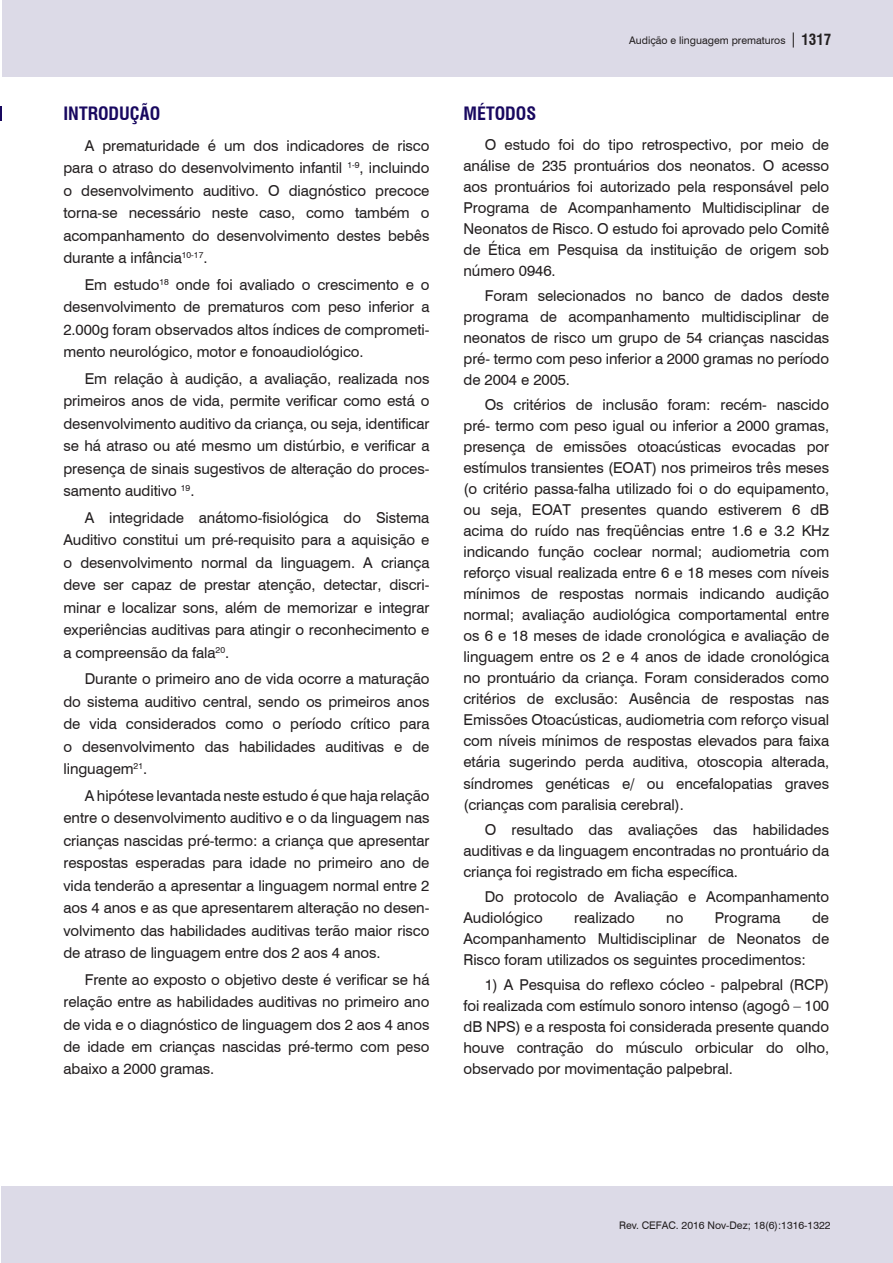
<style>
.page{position:relative;width:893px;height:1263px;background:#fff}
.page>*{position:absolute;margin:0;border:0;box-sizing:border-box;transform-origin:0 0}
.Nivel_1{font:700 condensed 18px "Swiss 721 BT";color:#18085f}
.Corpo_do_texto{font:15px/21px "Swiss 721 BT";letter-spacing:-.005em;color:#231f20;text-align:justify}
.Legenda_b_direito-i{font:10.5px "Swiss 721 BT";color:#231f20}
.Cabeço_título_direi{font:10.5px "Swiss 721 BT";color:#231f20}
.s1{font-size:15px}
.s2{font-weight:700;font-stretch:condensed;font-size:15px}
</style>
<div class="page">
<div style="left:1px;top:1186px;width:892px;height:77px;background:#dcdae7"></div>
<div style="left:2px;top:0;width:891px;height:77px;background:#dcdae7"></div>
<svg style="left:0;top:106px;width:1px;height:15px"></svg>
<p class="Nivel_1" style="left:63px;top:103px;width:98px">INTRODUÇÃO</p>
<p class="Corpo_do_texto" style="left:63px;top:134px;width:368px;line-height:22.5px;text-indent:21px">A prematuridade é um dos indicadores de risco para o atraso do desenvolvimento infantil <sup>1-9</sup>, incluindo o desenvolvimento auditivo. O diagnóstico precoce torna-se necessário neste caso, como também o acompanhamento do desenvolvimento destes bebês durante a infância<sup>10-17</sup>.</p>
<p class="Corpo_do_texto" style="left:63px;top:273px;width:368px;line-height:22.5px;text-indent:21px">Em estudo<sup>18</sup> onde foi avaliado o crescimento e o desenvolvimento de prematuros com peso inferior a 2.000g foram observados altos índices de comprometi&shy;mento neurológico, motor e fonoaudiológico.</p>
<p class="Corpo_do_texto" style="left:63px;top:367px;width:368px;line-height:22.5px;text-indent:21px">Em relação à audição, a avaliação, realizada nos primeiros anos de vida, permite verificar como está o desenvolvimento auditivo da criança, ou seja, identificar se há atraso ou até mesmo um distúrbio, e verificar a presença de sinais sugestivos de alteração do proces&shy;samento auditivo <sup>19</sup>.</p>
<p class="Corpo_do_texto" style="left:63px;top:506px;width:368px;line-height:22.5px;text-indent:21px">A integridade anátomo-fisiológica do Sistema Auditivo constitui um pré-requisito para a aquisição e o desenvolvimento normal da linguagem. A criança deve ser capaz de prestar atenção, detectar, discri&shy;minar e localizar sons, além de memorizar e integrar experiências auditivas para atingir o reconhecimento e a compreensão da fala<sup>20</sup>.</p>
<p class="Corpo_do_texto" style="left:63px;top:667px;width:368px;line-height:22.5px;text-indent:21px">Durante o primeiro ano de vida ocorre a maturação do sistema auditivo central, sendo os primeiros anos de vida considerados como o período crítico para o desenvolvimento das habilidades auditivas e de linguagem<sup>21</sup>.</p>
<p class="Corpo_do_texto" style="left:63px;top:784px;width:368px;line-height:22.5px;text-indent:21px">A hipótese levantada neste estudo é que haja relação entre o desenvolvimento auditivo e o da linguagem nas crianças nascidas pré-termo: a criança que apresentar respostas esperadas para idade no primeiro ano de vida tenderão a apresentar a linguagem normal entre 2 aos 4 anos e as que apresentarem alteração no desen&shy;volvimento das habilidades auditivas terão maior risco de atraso de linguagem entre dos 2 aos 4 anos.</p>
<p class="Corpo_do_texto" style="left:63px;top:967px;width:368px;line-height:22.5px;text-indent:21px">Frente ao exposto o objetivo deste é verificar se há relação entre as habilidades auditivas no primeiro ano de vida e o diagnóstico de linguagem dos 2 aos 4 anos de idade em crianças nascidas pré-termo com peso abaixo a 2000 gramas.</p>
<p class="Cabeço_título_direi" style="left:629px;top:33px;width:204px">Audição e linguagem prematuros <span class="s1">|</span> <span class="s2">1317</span></p>
<p class="Nivel_1" style="left:463px;top:103px;width:74px">MÉTODOS</p>
<p class="Corpo_do_texto" style="left:463px;top:133px;width:367px;text-indent:21px">O estudo foi do tipo retrospectivo, por meio de análise de 235 prontuários dos neonatos. O acesso aos prontuários foi autorizado pela responsável pelo Programa de Acompanhamento Multidisciplinar de Neonatos de Risco. O estudo foi aprovado pelo Comitê de Ética em Pesquisa da instituição de origem sob número 0946.</p>
<p class="Corpo_do_texto" style="left:463px;top:284px;width:367px;text-indent:21px">Foram selecionados no banco de dados deste programa de acompanhamento multidisciplinar de neonatos de risco um grupo de 54 crianças nascidas pré- termo com peso inferior a 2000 gramas no período de 2004 e 2005.</p>
<p class="Corpo_do_texto" style="left:463px;top:394px;width:367px;text-indent:21px">Os critérios de inclusão foram: recém- nascido pré- termo com peso igual ou inferior a 2000 gramas, presença de emissões otoacústicas evocadas por estímulos transientes (EOAT) nos primeiros três meses (o critério passa-falha utilizado foi o do equipamento, ou seja, EOAT presentes quando estiverem 6 dB acima do ruído nas freqüências entre 1.6 e 3.2 KHz indicando função coclear normal; audiometria com reforço visual realizada entre 6 e 18 meses com níveis mínimos de respostas normais indicando audição normal; avaliação audiológica comportamental entre os 6 e 18 meses de idade cronológica e avaliação de linguagem entre os 2 e 4 anos de idade cronológica no prontuário da criança. Foram considerados como critérios de exclusão: Ausência de respostas nas Emissões Otoacústicas, audiometria com reforço visual com níveis mínimos de respostas elevados para faixa etária sugerindo perda auditiva, otoscopia alterada, síndromes genéticas e/ ou encefalopatias graves (crianças com paralisia cerebral).</p>
<p class="Corpo_do_texto" style="left:463px;top:818px;width:367px;text-indent:21px">O resultado das avaliações das habilidades auditivas e da linguagem encontradas no prontuário da criança foi registrado em ficha específica.</p>
<p class="Corpo_do_texto" style="left:463px;top:886px;width:367px;text-indent:21px">Do protocolo de Avaliação e Acompanhamento<br>Audiológico</p>
<p class="Corpo_do_texto" style="left:463px;top:907px;width:367px;text-indent:349px">de Acompanhamento Multidisciplinar de Neonatos de Risco foram utilizados os seguintes procedimentos:</p>
<p class="Corpo_do_texto" style="left:463px;top:974px;width:367px;text-indent:21px">1) A Pesquisa do reflexo cócleo - palpebral (RCP) foi realizada com estímulo sonoro intenso (agogô – 100 dB NPS) e a resposta foi considerada presente quando houve contração do músculo orbicular do olho, observado por movimentação palpebral.</p>
<p class="Corpo_do_texto" style="left:574px;top:907px;width:62px">realizado</p>
<p class="Corpo_do_texto" style="left:666px;top:907px;width:19px">no</p>
<p class="Corpo_do_texto" style="left:715px;top:907px;width:67px">Programa</p>
<p class="Legenda_b_direito-i" style="left:619px;top:1218px;width:213px">Rev. CEFAC. 2016 Nov-Dez; 18(6):1316-1322</p>
</div>
